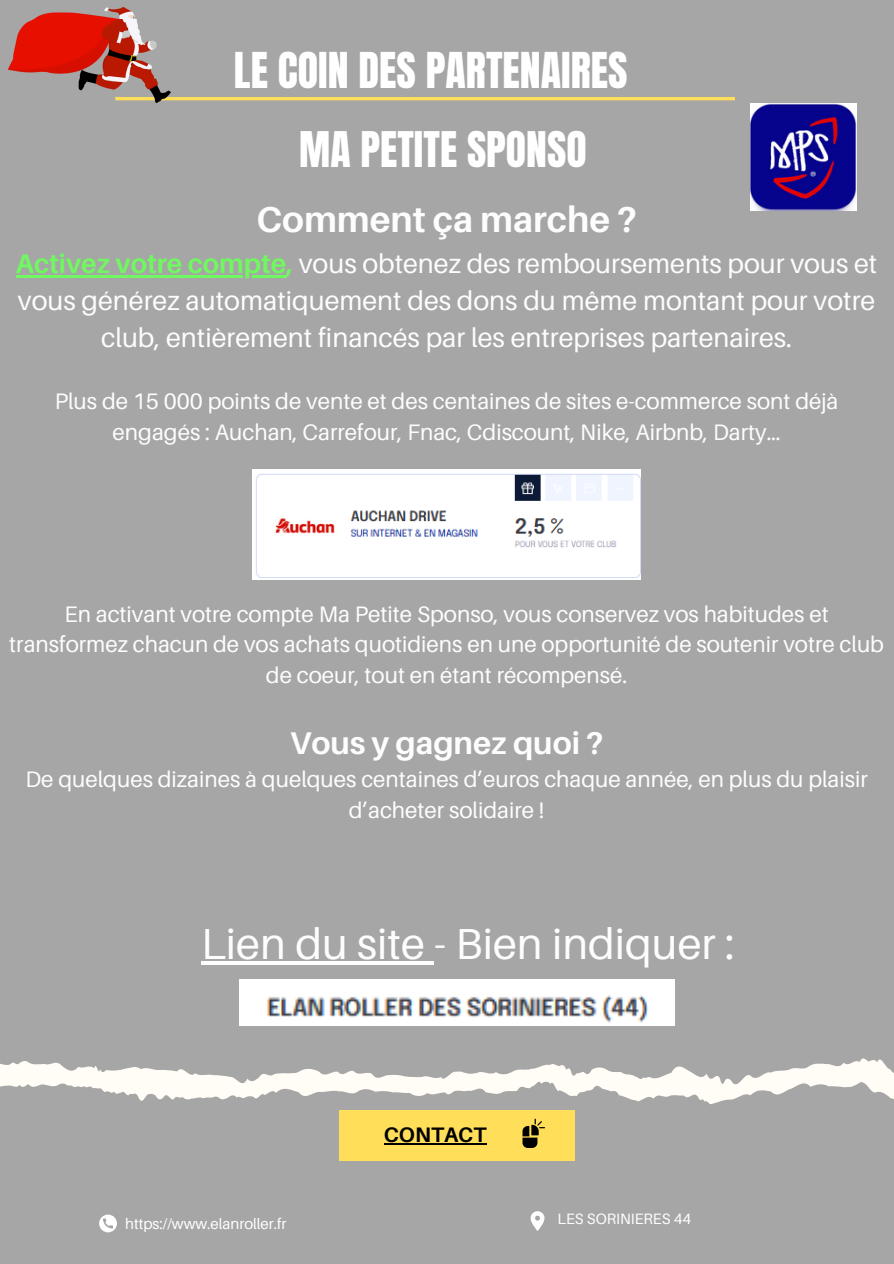
<style>
.page{position:relative;width:894px;height:1264px;background:#fff}
.page>*{position:absolute;margin:0;border:0;box-sizing:border-box;transform-origin:0 0}
.t1{font:43.35px "Aileron";color:#fdfdfd}
.t2{font:42px "Anton";color:#fff}
.t3{font:41.7px "Anton";color:#fff}
.t4{font:700 35.85px "Aileron";color:#fdfdfd}
.t5{font:700 31.35px "Aileron";color:#fdfdfd}
.t6{font:26.85px/37.2px "Aileron";color:#fdfdfd;text-align:center}
.t7{font:22.35px/30.3px "Aileron";color:#fdfdfd;text-align:center}
.t8{font:700 21px "Aileron";color:#000}
.t9{font:15px "Aileron";color:#fff}
.s1{font-weight:700;color:#70f860}
</style>
<div class="page">
<div style="left:0;top:0;width:893px;height:1263px;background:#a6a6a6"></div>
<hr style="left:115px;top:97px;width:619px;height:3px;background:#ffde59">
<svg style="left:530px;top:1211px;width:14px;height:19px"></svg>
<svg style="left:99px;top:1214px;width:18px;height:18px"></svg>
<div style="left:339px;top:1110px;width:235px;height:50px;background:#ffde59"></div>
<svg style="left:522px;top:1118px;width:23px;height:29px"></svg>
<svg style="left:0;top:1058px;width:893px;height:47px"></svg>
<hr style="left:16px;top:275px;width:270px;height:2px;background:#70f860">
<img style="left:8px;top:7px;width:162px;height:96px">
<img style="left:252px;top:469px;width:388px;height:110px">
<img style="left:239px;top:979px;width:435px;height:46px">
<img style="left:750px;top:103px;width:106px;height:107px">
<hr style="left:384px;top:1143px;width:102px;height:1px;background:#000">
<hr style="left:201px;top:961px;width:94px;height:3px;background:#fdfdfd">
<hr style="left:295px;top:961px;width:139px;height:3px;background:#fdfdfd">
<p class="t2" style="left:234px;top:40px;width:395px">LE COIN DES PARTENAIRES</p>
<h5 class="t3" style="left:299px;top:119px;width:289px">MA PETITE SPONSO</h5>
<h1 class="t4" style="left:256px;top:198px;width:382px">Comment ça marche ?</h1>
<p class="t6" style="left:16px;top:244px;width:862px"><span class="s1">Activez votre compte,</span> vous obtenez des remboursements pour vous et vous générez automatiquement des dons du même montant pour votre club, entièrement financés par les entreprises partenaires.</p>
<p class="t7" style="left:55px;top:386px;width:785px">Plus de 15 000 points de vente et des centaines de sites e-commerce sont déjà</p>
<p class="t7" style="left:113px;top:416px;width:669px">engagés : Auchan, Carrefour, Fnac, Cdiscount, Nike, Airbnb, Darty…</p>
<p class="t7" style="left:65px;top:598px;width:765px">En activant votre compte Ma Petite Sponso, vous conservez vos habitudes et</p>
<h1 class="t7" style="left:9px;top:629px;width:876px">transformez chacun de vos achats quotidiens en une opportunité de soutenir votre club de coeur, tout en étant récompensé.</h1>
<h1 class="t5" style="left:290px;top:723px;width:315px">Vous y gagnez quoi ?</h1>
<h3 class="t7" style="left:25px;top:764px;width:843px">De quelques dizaines à quelques centaines d’euros chaque année, en plus du plaisir d’acheter solidaire !</h3>
<h2 class="t1" style="left:201px;top:916px;width:535px">Lien du site - Bien indiquer :</h2>
<h5 class="t9" style="left:125px;top:1214px;width:163px">https://www.elanroller.fr</h5>
<p class="t8" style="left:384px;top:1121px;width:104px">CONTACT</p>
<h5 class="t9" style="left:557px;top:1209px;width:135px">LES SORINIERES 44</h5>
</div>
